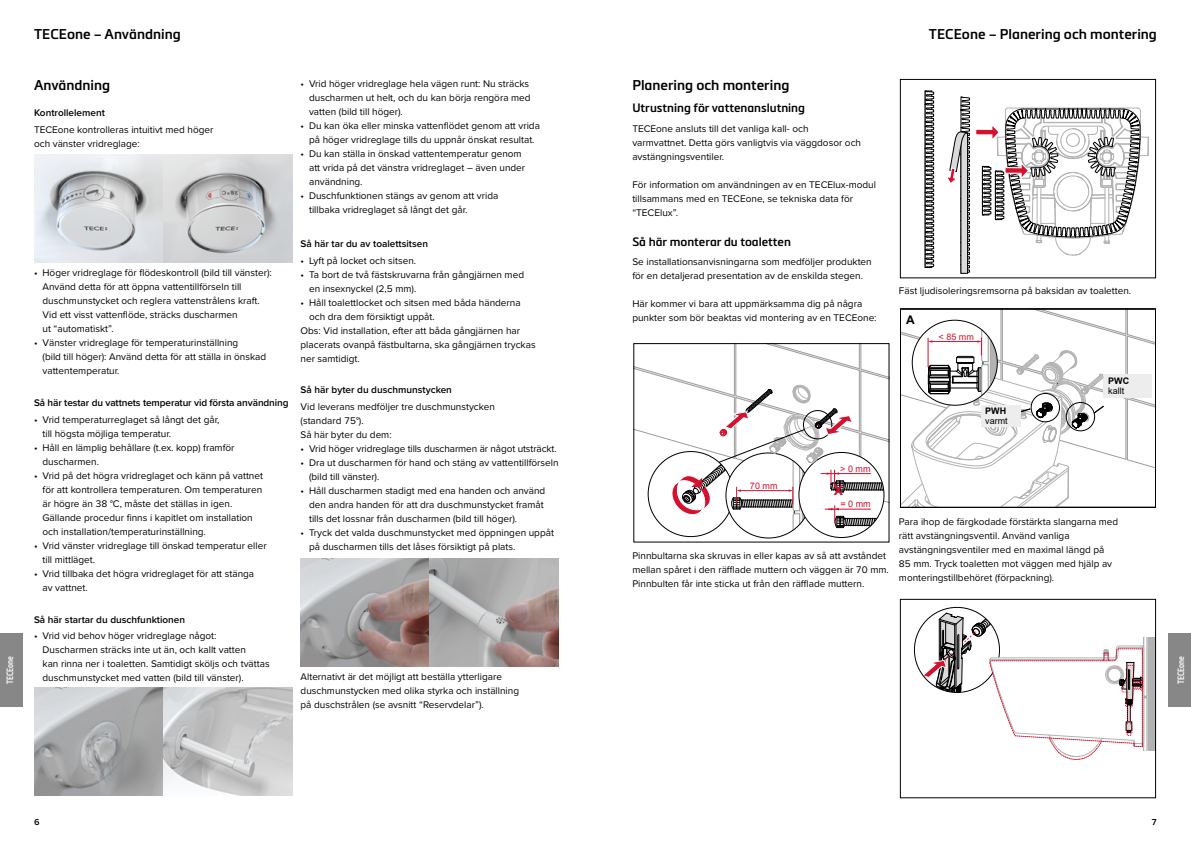
<style>
.page{position:relative;width:1191px;height:842px;background:#fff}
.page>*{position:absolute;margin:0;border:0;box-sizing:border-box;transform-origin:0 0}
.t1{font:600 14px "Metronic Pro";color:#000}
.t2{font:700 14px "Arial";color:#d51130}
.t3{font:600 12px "Metronic Pro";color:#000}
.t4{font:700 12px "Arial";color:#000}
.t5{font:10px/14px "Proxima Nova";color:#000}
.t6{font:600 10px "Proxima Nova";color:#000}
.t7{font:9px "Arial";color:#d51130}
.t8{font:600 condensed 9px "Metronic Pro";color:#fff;scale:.9 1}
.t9{font:9px "Arial";color:#000}
.t10{font:700 9px "Arial";color:#000}
.t11{font:600 9px "Proxima Nova";color:#000}
</style>
<div class="page">
<div style="left:1168px;top:634px;width:23px;height:73px;background:#878787"></div>
<div style="left:0;top:634px;width:23px;height:73px;background:#878787"></div>
<img style="left:300px;top:559px;width:258px;height:107px">
<img style="left:34px;top:155px;width:258px;height:107px">
<img style="left:34px;top:688px;width:258px;height:107px">
<svg style="left:634px;top:344px;width:255px;height:194px"></svg>
<svg style="left:924px;top:90px;width:10px;height:178px"></svg>
<svg style="left:946px;top:78px;width:211px;height:196px"></svg>
<svg style="left:900px;top:311px;width:255px;height:197px"></svg>
<div style="left:900px;top:309px;width:255px;height:198px;border:1px solid #000"></div>
<div style="left:900px;top:599px;width:256px;height:199px;border:1px solid #000"></div>
<svg style="left:920px;top:607px;width:235px;height:153px"></svg>
<h1 class="t1" style="left:34px;top:26px;width:148px">TECEone – Användning</h1>
<h1 class="t1" style="left:929px;top:26px;width:229px">TECEone – Planering och montering</h1>
<h1 class="t1" style="left:34px;top:77px;width:78px">Användning</h1>
<p class="t6" style="left:34px;top:105px;width:72px">Kontrollelement</p>
<p class="t5" style="left:34px;top:122px;width:181px">TECEone kontrolleras intuitivt med höger och vänster vridreglage:</p>
<h1 class="t1" style="left:632px;top:77px;width:158px">Planering och montering</h1>
<p class="t3" style="left:632px;top:100px;width:174px">Utrustning för vattenanslutning</p>
<p class="t5" style="left:632px;top:121px;width:230px">TECEone ansluts till det vanliga kall- och varmvattnet. Detta görs vanligtvis via väggdosor och avstängningsventiler.</p>
<p class="t5" style="left:632px;top:177px;width:245px">För information om användningen av en TECElux-modul tillsammans med en TECEone, se tekniska data för “TECElux”.</p>
<p class="t3" style="left:632px;top:234px;width:160px">Så här monterar du toaletten</p>
<p class="t5" style="left:632px;top:255px;width:241px">Se installationsanvisningarna som medföljer produkten för en detaljerad presentation av de enskilda stegen.</p>
<p class="t5" style="left:632px;top:297px;width:246px">Här kommer vi bara att uppmärksamma dig på några punkter som bör beaktas vid montering av en TECEone:</p>
<p class="t5" style="left:309px;top:77px;width:223px;text-indent:-8px">• Vrid höger vridreglage hela vägen runt: Nu sträcks duscharmen ut helt, och du kan börja rengöra med vatten (bild till höger).</p>
<p class="t5" style="left:300px;top:119px;width:241px;text-align:center">• Du kan öka eller minska vattenflödet genom att vrida på höger vridreglage tills du uppnår önskat resultat.</p>
<p class="t5" style="left:309px;top:147px;width:218px;text-indent:-8px">• Du kan ställa in önskad vattentemperatur genom att vrida på det vänstra vridreglaget – även under användning.</p>
<p class="t5" style="left:309px;top:189px;width:191px;text-indent:-8px">• Duschfunktionen stängs av genom att vrida tillbaka vridreglaget så långt det går.</p>
<p class="t6" style="left:300px;top:236px;width:129px">Så här tar du av toalettsitsen</p>
<p class="t5" style="left:300px;top:253px;width:117px">• Lyft på locket och sitsen.</p>
<p class="t5" style="left:309px;top:267px;width:216px;text-indent:-8px">• Ta bort de två fästskruvarna från gångjärnen med en insexnyckel (2,5 mm).</p>
<p class="t5" style="left:300px;top:295px;width:222px">• Håll toalettlocket och sitsen med båda händerna</p>
<p class="t5" style="left:309px;top:309px;width:127px">och dra dem försiktigt uppåt.</p>
<p class="t5" style="left:300px;top:323px;width:221px">Obs: Vid installation, efter att båda gångjärnen har</p>
<p class="t5" style="left:300px;top:337px;width:237px">placerats ovanpå fästbultarna, ska gångjärnen tryckas</p>
<p class="t5" style="left:300px;top:351px;width:61px">ner samtidigt.</p>
<p class="t6" style="left:300px;top:383px;width:153px">Så här byter du duschmunstycken</p>
<p class="t5" style="left:300px;top:400px;width:196px">Vid leverans medföljer tre duschmunstycken (standard 75°).<br>Så här byter du dem:</p>
<p class="t5" style="left:300px;top:442px;width:258px">• Vrid höger vridreglage tills duscharmen är något utsträckt.</p>
<p class="t5" style="left:309px;top:456px;width:251px;text-indent:-8px">• Dra ut duscharmen för hand och stäng av vattentillförseln (bild till vänster).</p>
<p class="t5" style="left:309px;top:484px;width:238px;text-indent:-8px">• Håll duscharmen stadigt med ena handen och använd den andra handen för att dra duschmunstycket framåt tills det lossnar från duscharmen (bild till höger).</p>
<p class="t5" style="left:309px;top:526px;width:246px;text-indent:-8px">• Tryck det valda duschmunstycket med öppningen uppåt på duscharmen tills det låses försiktigt på plats.</p>
<p class="t5" style="left:43px;top:266px;width:231px;text-indent:-8px">• Höger vridreglage för flödeskontroll (bild till vänster):<br>Använd detta för att öppna vattentillförseln till duschmunstycket och reglera vattenstrålens kraft.<br>Vid ett visst vattenflöde, sträcks duscharmen<br>ut “automatiskt”.</p>
<p class="t5" style="left:43px;top:336px;width:225px;text-indent:-8px">• Vänster vridreglage för temperaturinställning<br>(bild till höger): Använd detta för att ställa in önskad vattentemperatur.</p>
<p class="t6" style="left:34px;top:395px;width:256px">Så här testar du vattnets temperatur vid första användning</p>
<p class="t5" style="left:43px;top:412px;width:178px;text-indent:-8px">• Vrid temperaturreglaget så långt det går, till högsta möjliga temperatur.</p>
<p class="t5" style="left:43px;top:440px;width:193px;text-indent:-8px">• Håll en lämplig behållare (t.ex. kopp) framför duscharmen.</p>
<p class="t5" style="left:43px;top:468px;width:222px;text-indent:-8px">• Vrid på det högra vridreglaget och känn på vattnet för att kontrollera temperaturen. Om temperaturen är högre än 38 °C, måste det ställas in igen.<br>Gällande procedur finns i kapitlet om installation och installation/temperaturinställning.</p>
<p class="t5" style="left:43px;top:538px;width:226px;text-indent:-8px">• Vrid vänster vridreglage till önskad temperatur eller till mittläget.</p>
<p class="t5" style="left:43px;top:566px;width:213px;text-indent:-8px">• Vrid tillbaka det högra vridreglaget för att stänga av vattnet.</p>
<p class="t6" style="left:34px;top:612px;width:153px">Så här startar du duschfunktionen</p>
<p class="t5" style="left:43px;top:629px;width:229px;text-indent:-8px">• Vrid vid behov höger vridreglage något:<br>Duscharmen sträcks inte ut än, och kallt vatten<br>kan rinna ner i toaletten. Samtidigt sköljs och tvättas duschmunstycket med vatten (bild till vänster).</p>
<p class="t5" style="left:899px;top:284px;width:234px">Fäst ljudisoleringsremsorna på baksidan av toaletten.</p>
<p class="t4" style="left:906px;top:311px;width:10px">A</p>
<p class="t7" style="left:938px;top:330px;width:37px">&lt; 85 mm</p>
<p class="t10" style="left:1108px;top:374px;width:22px">PWC</p>
<p class="t9" style="left:1108px;top:384px;width:18px">kallt</p>
<p class="t10" style="left:985px;top:405px;width:22px">PWH</p>
<p class="t9" style="left:985px;top:415px;width:24px">varmt</p>
<p class="t7" style="left:840px;top:463px;width:32px">&gt; 0 mm</p>
<p class="t7" style="left:840px;top:498px;width:32px">= 0 mm</p>
<p class="t7" style="left:750px;top:480px;width:29px">70 mm</p>
<h1 class="t2" style="left:834px;top:481px;width:11px">X</h1>
<p class="t5" style="left:899px;top:514px;width:221px">Para ihop de färgkodade förstärkta slangarna med rätt avstängningsventil. Använd vanliga avstängningsventiler med en maximal längd på 85 mm. Tryck toaletten mot väggen med hjälp av monteringstillbehöret (förpackning).</p>
<p class="t5" style="left:632px;top:548px;width:258px">Pinnbultarna ska skruvas in eller kapas av så att avståndet mellan spåret i den räfflade muttern och väggen är 70 mm.<br>Pinnbulten får inte sticka ut från den räfflade muttern.</p>
<p class="t8" style="left:5px;top:684px;width:33px;rotate:-90deg">TECEone</p>
<p class="t8" style="left:1175px;top:684px;width:33px;rotate:-90deg">TECEone</p>
<p class="t5" style="left:300px;top:670px;width:220px">Alternativt är det möjligt att beställa ytterligare duschmunstycken med olika styrka och inställning på duschstrålen (se avsnitt “Reservdelar”).</p>
<p class="t11" style="left:34px;top:815px;width:7px">6</p>
<p class="t11" style="left:1151px;top:815px;width:7px">7</p>
</div>
